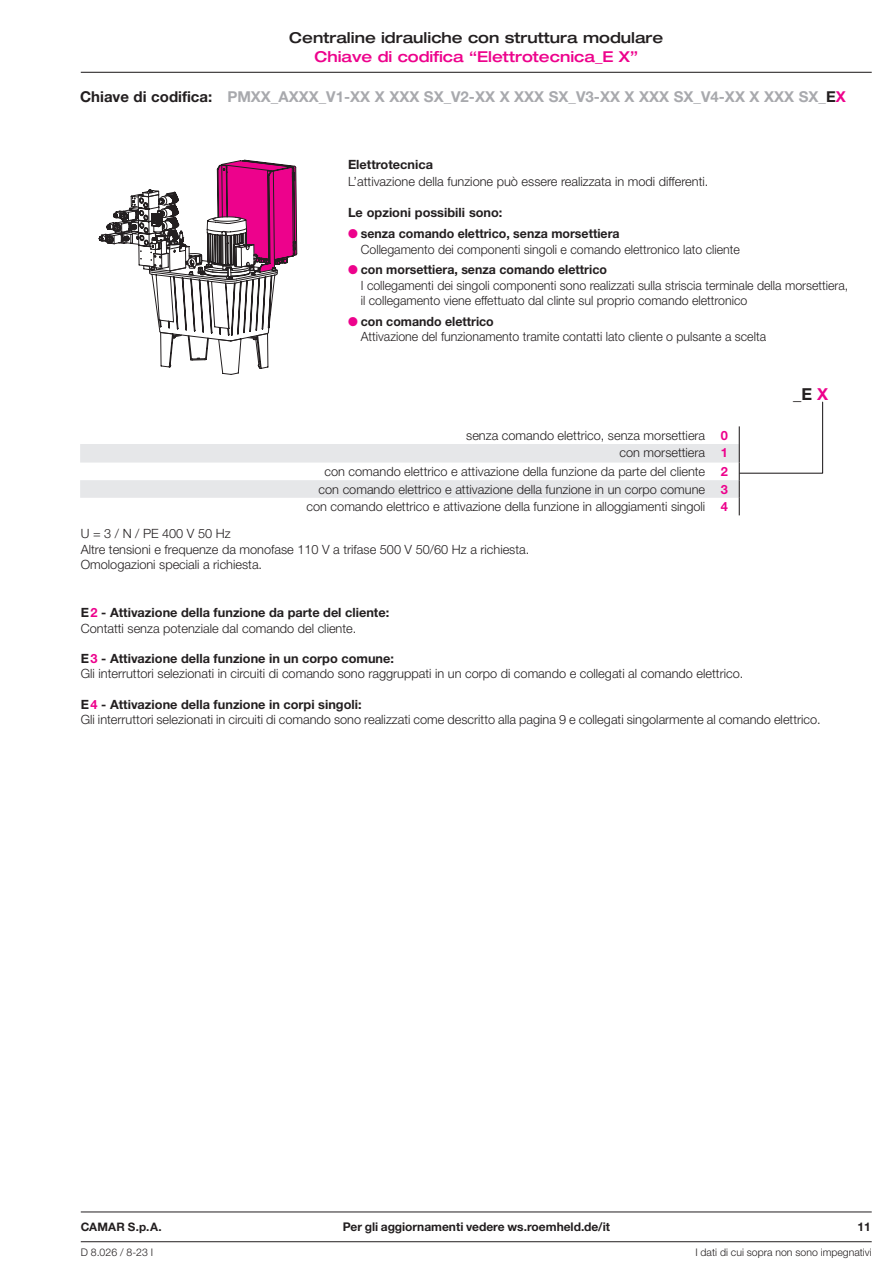
<style>
.page{position:relative;width:893px;height:1263px;background:#fff}
.page>*{position:absolute;margin:0;border:0;box-sizing:border-box;transform-origin:0 0}
.t1{font:700 16.5px "Helvetica Neue LT Pro";color:#231f20}
.t2{font:700 15px "Helvetica Neue LT Pro";color:#a8a9ad}
.t3{font:500 expanded 15px "Helvetica Neue LT Pro";color:#231f20}
.t4{font:500 expanded 15px "Helvetica Neue LT Pro";color:#ed028c}
.t5{font:300 12.75px/15.3px "Helvetica Neue LT Pro";color:#231f20}
.t6{font:700 12.75px/15.3px "Helvetica Neue LT Pro";color:#231f20}
.t7{font:700 12px "Helvetica Neue LT Pro";color:#231f20}
.t8{font:700 11.7px "Helvetica Neue LT Pro";letter-spacing:.015em;color:#231f20}
.t9{font:300 10.5px "Helvetica Neue LT Pro";color:#231f20}
.s1{color:#231f20}
.s2{color:#ed028c}
.s3{font-weight:700}
.s4{font-weight:700;color:#ed028c}
.s5{font-weight:300}
</style>
<div class="page">
<hr style="left:81px;top:72px;width:791px;height:1px;background:#231f20">
<hr style="left:81px;top:1241px;width:791px;height:1px;background:#231f20">
<hr style="left:81px;top:1212px;width:791px;height:1px;background:#231f20">
<svg style="left:80px;top:401px;width:744px;height:114px"></svg>
<svg style="left:99px;top:160px;width:198px;height:215px"></svg>
<p class="t3" style="left:289px;top:28px;width:376px">Centraline idrauliche con struttura modulare</p>
<p class="t4" style="left:314px;top:47px;width:325px">Chiave di codifica “Elettrotecnica_E X”</p>
<p class="t2" style="left:80px;top:88px;width:767px"><span class="s1">Chiave di codifica:</span> PMXX_AXXX_V1-XX X XXX SX_V2-XX X XXX SX_V3-XX X XXX SX_V4-XX X XXX SX_<span class="s1">E</span><span class="s2">X</span></p>
<p class="t6" style="left:348px;top:156px;width:86px">Elettrotecnica</p>
<p class="t5" style="left:348px;top:174px;width:362px">L’attivazione della funzione può essere realizzata in modi differenti.</p>
<p class="t6" style="left:348px;top:204px;width:156px">Le opzioni possibili sono:</p>
<p class="t5" style="left:361px;top:226px;width:381px;text-indent:-13px"><span class="s2">●</span> <span class="s3">senza comando elettrico, senza morsettiera<br></span>Collegamento dei componenti singoli e comando elettronico lato cliente</p>
<p class="t5" style="left:361px;top:262px;width:489px;text-indent:-13px"><span class="s2">●</span> <span class="s3">con morsettiera, senza comando elettrico<br></span>I collegamenti dei singoli componenti sono realizzati sulla striscia terminale della morsettiera, il collegamento viene effettuato dal clinte sul proprio comando elettronico</p>
<p class="t5" style="left:361px;top:313px;width:407px;text-indent:-13px"><span class="s2">●</span> <span class="s3">con comando elettrico<br></span>Attivazione del funzionamento tramite contatti lato cliente o pulsante a scelta</p>
<p class="t5" style="left:307px;top:426px;width:423px;line-height:17.9px;text-align:right">senza comando elettrico, senza morsettiera <span class="s4">0<br></span>con morsettiera <span class="s4">1<br></span>con comando elettrico e attivazione della funzione da parte del cliente <span class="s4">2 </span>con comando elettrico e attivazione della funzione in un corpo comune <span class="s4">3 </span>con comando elettrico e attivazione della funzione in alloggiamenti singoli <span class="s4">4</span></p>
<p class="t1" style="left:793px;top:384px;width:36px">_E <span class="s2">X</span></p>
<p class="t5" style="left:81px;top:526px;width:450px">U = 3 / N / PE 400 V 50 Hz<br>Altre tensioni e frequenze da monofase 110 V a trifase 500 V 50/60 Hz a richiesta.<br>Omologazioni speciali a richiesta.</p>
<p class="t6" style="left:81px;top:605px;width:310px">E<span class="s2">2</span> - Attivazione della funzione da parte del cliente:<br><span class="s5">Contatti senza potenziale dal comando del cliente.</span></p>
<p class="t5" style="left:81px;top:651px;width:664px"><span class="s3">E</span><span class="s4">3</span> <span class="s3">- Attivazione della funzione in un corpo comune:<br></span>Gli interruttori selezionati in circuiti di comando sono raggruppati in un corpo di comando e collegati al comando elettrico.</p>
<p class="t5" style="left:81px;top:696px;width:741px"><span class="s3">E</span><span class="s4">4</span> <span class="s3">- Attivazione della funzione in corpi singoli:<br></span>Gli interruttori selezionati in circuiti di comando sono realizzati come descritto alla pagina 9 e collegati singolarmente al comando elettrico.</p>
<p class="t8" style="left:81px;top:1220px;width:83px">CAMAR S.p.A.</p>
<p class="t7" style="left:343px;top:1220px;width:269px">Per gli aggiornamenti vedere ws.roemheld.de/it</p>
<p class="t7" style="left:857px;top:1220px;width:15px">11</p>
<p class="t9" style="left:81px;top:1245px;width:74px">D 8.026 / 8-23 I</p>
<p class="t9" style="left:695px;top:1245px;width:178px">I dati di cui sopra non sono impegnativi</p>
</div>
